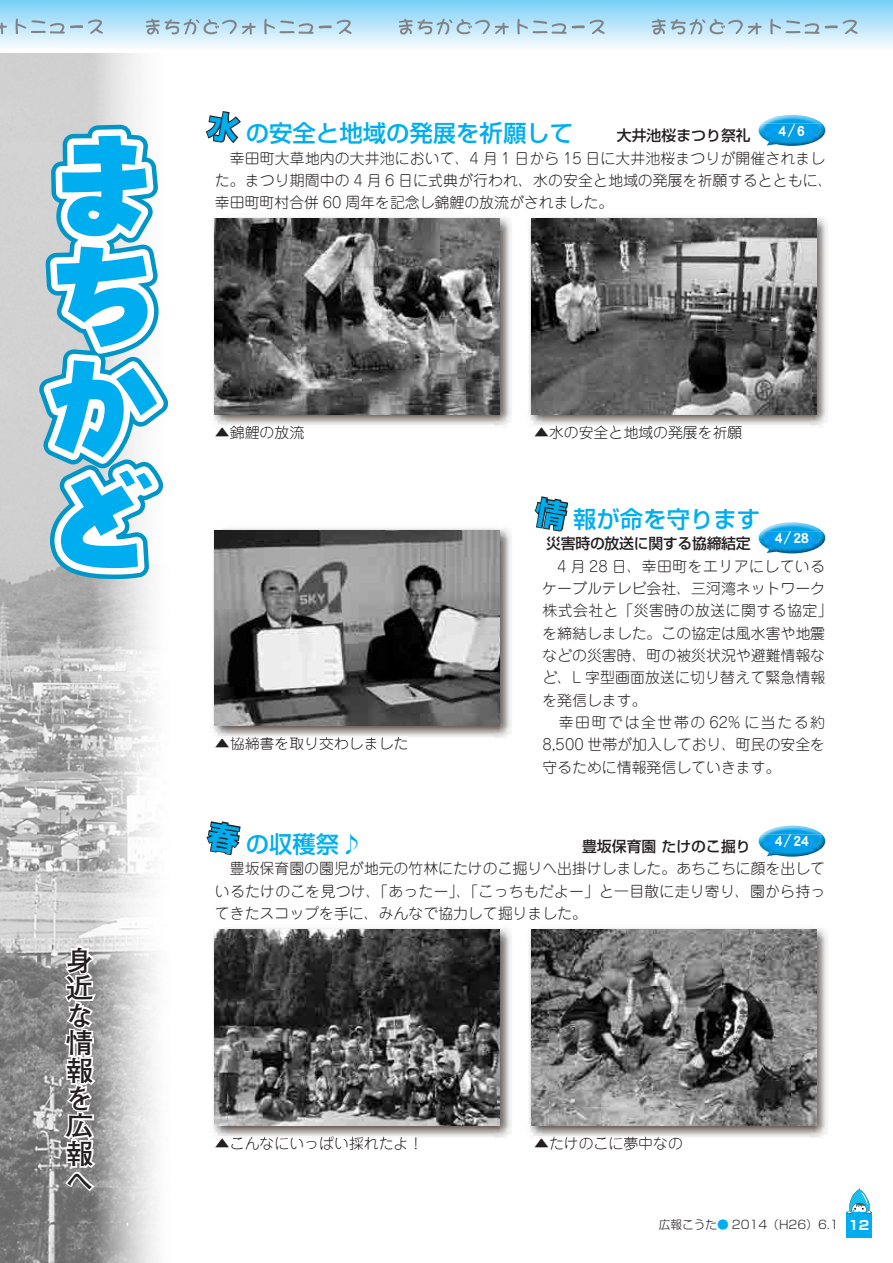
<style>
.page{position:relative;width:893px;height:1263px;background:#fff}
.page>*{position:absolute;margin:0;border:0;box-sizing:border-box;transform-origin:0 0}
.t1{font:700 27.6px/27.6px "Futo Go B101 Pro";color:#231f20;text-align:justify}
.t2{font:500 23.4px "Shin Go Pro";color:#00aeef}
.t3{font:300 14.85px/22.4px "Jun 101 Pro";color:#231f20}
.t4{font:500 14.85px "Shin Go Pro";color:#231f20}
.t5{font:500 14.85px "Shin Go Pro";letter-spacing:-.02em;color:#231f20}
.t6{font:14.85px "DFHS Gothic Std W9";color:#fff}
.t7{font:300 11.7px "Shin Go Pro";color:#231f20}
.s1{color:#00aeef}
.s2{font-weight:700;font-size:12.75px;color:#fff}
</style>
<div class="page">
<div style="left:0;top:0;width:893px;height:51px;background:linear-gradient(to bottom,#77d0f6,#fffefe)"></div>
<svg style="left:399px;top:19px;width:206px;height:16px;background:#b1d0df"></svg>
<svg style="left:652px;top:19px;width:206px;height:16px;background:#b1d0df"></svg>
<svg style="left:146px;top:19px;width:206px;height:16px;background:#b1d0df"></svg>
<svg style="left:0;top:19px;width:103px;height:15px;background:#b1d2e2"></svg>
<img style="left:0;top:53px;width:169px;height:1210px">
<svg style="left:39px;top:125px;width:129px;height:454px"></svg>
<img style="left:762px;top:115px;width:60px;height:9px">
<img style="left:759px;top:124px;width:66px;height:22px">
<img style="left:762px;top:522px;width:60px;height:9px">
<img style="left:759px;top:531px;width:66px;height:22px">
<img style="left:762px;top:825px;width:60px;height:9px">
<img style="left:759px;top:834px;width:66px;height:23px">
<img style="left:213px;top:217px;width:299px;height:210px">
<img style="left:216px;top:425px;width:88px;height:2px">
<img style="left:215px;top:219px;width:285px;height:195px">
<img style="left:213px;top:928px;width:299px;height:210px">
<img style="left:216px;top:1136px;width:201px;height:2px">
<img style="left:215px;top:930px;width:285px;height:195px">
<img style="left:213px;top:528px;width:299px;height:210px">
<img style="left:216px;top:737px;width:191px;height:2px">
<img style="left:215px;top:530px;width:285px;height:196px">
<img style="left:529px;top:217px;width:299px;height:210px">
<img style="left:535px;top:426px;width:207px;height:1px">
<img style="left:531px;top:219px;width:285px;height:195px">
<img style="left:529px;top:928px;width:299px;height:210px">
<img style="left:535px;top:1136px;width:147px;height:2px">
<img style="left:531px;top:930px;width:285px;height:195px">
<svg style="left:63px;top:945px;width:33px;height:246px"></svg>
<svg style="left:846px;top:1188px;width:26px;height:50px"></svg>
<svg style="left:206px;top:111px;width:35px;height:32px"></svg>
<svg style="left:206px;top:821px;width:35px;height:34px"></svg>
<svg style="left:534px;top:496px;width:34px;height:35px"></svg>
<h1 class="t1" style="left:66px;top:943px;width:29px">身近な情報を広報へ</h1>
<h2 class="t2" style="left:246px;top:114px;width:329px">の安全と地域の発展を祈願して</h2>
<p class="t4" style="left:617px;top:123px;width:135px">大井池桜まつり祭礼</p>
<p class="t3" style="left:215px;top:145px;width:619px">　幸田町大草地内の大井池において、4 月 1 日から 15 日に大井池桜まつりが開催されました。まつり期間中の 4 月 6 日に式典が行われ、水の安全と地域の発展を祈願するとともに、幸田町町村合併 60 周年を記念し錦鯉の放流がされました。</p>
<p class="t6" style="left:778px;top:122px;width:29px">4／6</p>
<p class="t3" style="left:215px;top:420px;width:91px">▲錦鯉の放流</p>
<p class="t3" style="left:215px;top:731px;width:195px">▲協締書を取り交わしました</p>
<p class="t3" style="left:534px;top:420px;width:210px">▲水の安全と地域の発展を祈願</p>
<h2 class="t2" style="left:573px;top:500px;width:189px">報が命を守ります</h2>
<p class="t5" style="left:546px;top:531px;width:206px">災害時の放送に関する協締結定</p>
<p class="t3" style="left:542px;top:553px;width:292px;text-indent:15px">4 月 28 日、幸田町をエリアにしているケーブルテレビ会社、三河湾ネットワーク株式会社と「災害時の放送に関する協定」を締結しました。この協定は風水害や地震などの災害時、町の被災状況や避難情報など、L 字型画面放送に切り替えて緊急情報を発信します。<br>　幸田町では全世帯の 62% に当たる約<br>8,500 世帯が加入しており、町民の安全を守るために情報発信していきます。</p>
<p class="t6" style="left:774px;top:530px;width:36px">4／ 28</p>
<h2 class="t2" style="left:246px;top:825px;width:118px">の収穫祭♪</h2>
<p class="t4" style="left:582px;top:834px;width:170px">豊坂保育園 たけのこ掘り</p>
<p class="t3" style="left:215px;top:856px;width:612px;text-align:justify">　豊坂保育園の園児が地元の竹林にたけのこ掘りへ出掛けしました。あちこちに顔を出しているたけのこを見つけ、「あったー」、「こっちもだよー」と一目散に走り寄り、園から持ってきたスコップを手に、みんなで協力して掘りました。</p>
<p class="t6" style="left:774px;top:833px;width:36px">4／ 24</p>
<p class="t3" style="left:215px;top:1131px;width:210px">▲こんなにいっぱい採れたよ！</p>
<p class="t3" style="left:534px;top:1131px;width:150px">▲たけのこに夢中なの</p>
<p class="t7" style="left:659px;top:1215px;width:212px">広報こうた<span class="s1">●</span> 2014（H26）6.1 <span class="s2">12</span></p>
</div>
